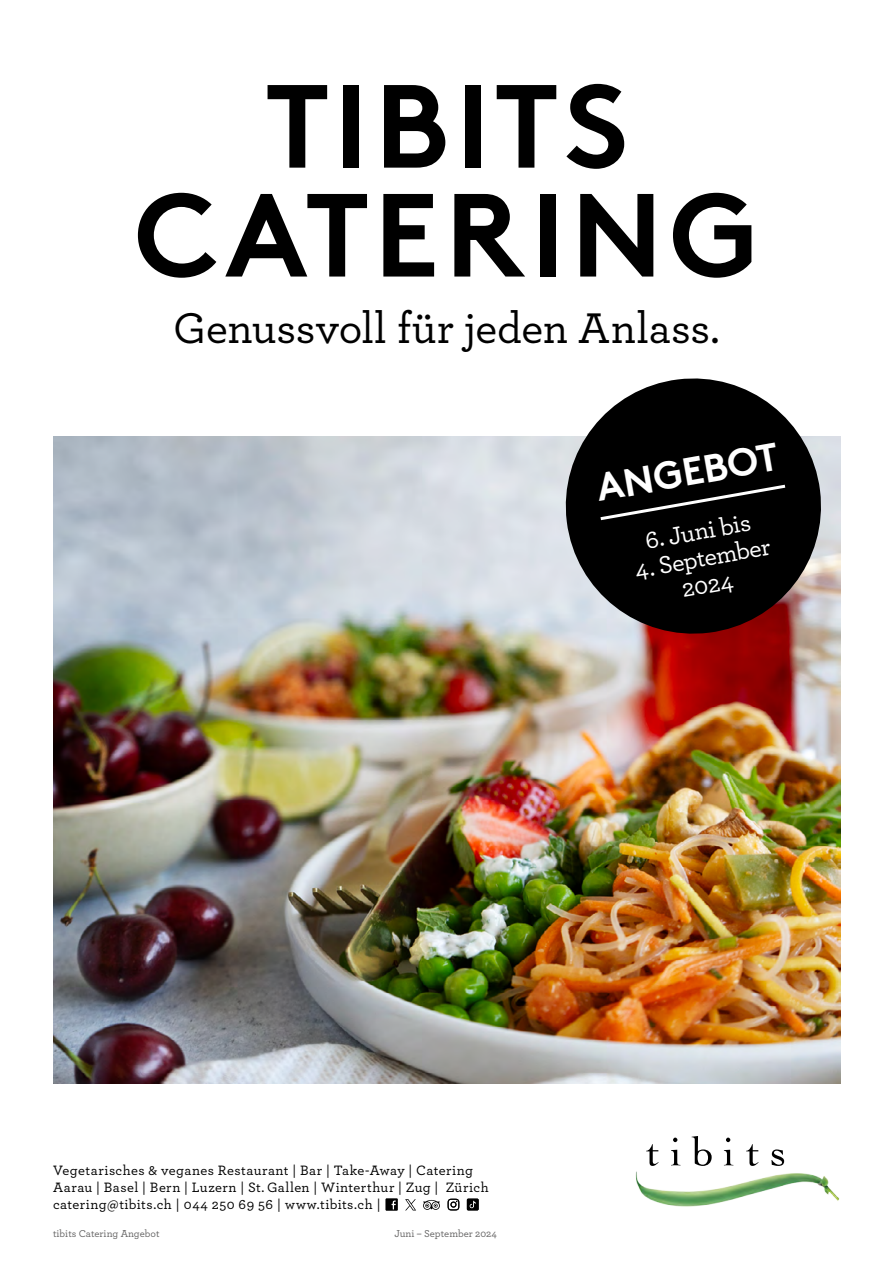
<style>
.page{position:relative;width:893px;height:1263px;background:#fff}
.page>*{position:absolute;margin:0;border:0;box-sizing:border-box;transform-origin:0 0}
.t1{font:700 118.05px/108.9px "Brown Std";letter-spacing:.05em;color:#000;text-align:center}
.t2{font:500 45px "Archer";letter-spacing:-.005em;color:#000}
.t3{font:700 39px "Brown Std";color:#fff}
.t4{font:500 25.5px/27px "Archer";color:#fff;text-align:center}
.t5{font:500 14.25px/17.1px "Archer";letter-spacing:.03em;color:#000}
.t6{font:500 10.5px "Archer";color:#646363}
</style>
<div class="page">
<svg style="left:423px;top:1200px;width:17px;height:10px"></svg>
<svg style="left:386px;top:1198px;width:12px;height:12px"></svg>
<svg style="left:448px;top:1199px;width:11px;height:11px"></svg>
<svg style="left:467px;top:1198px;width:12px;height:12px"></svg>
<svg style="left:405px;top:1199px;width:11px;height:11px"></svg>
<img style="left:54px;top:436px;width:787px;height:648px">
<img style="left:635px;top:1160px;width:205px;height:47px">
<svg style="left:646px;top:1144px;width:13px;height:22px"></svg>
<svg style="left:671px;top:1137px;width:9px;height:28px"></svg>
<svg style="left:692px;top:1136px;width:20px;height:30px"></svg>
<svg style="left:724px;top:1137px;width:9px;height:28px"></svg>
<svg style="left:746px;top:1144px;width:13px;height:22px"></svg>
<svg style="left:771px;top:1149px;width:13px;height:17px"></svg>
<svg style="left:558px;top:378px;width:271px;height:263px;background:#453f3f"></svg>
<svg style="left:597px;top:483px;width:191px;height:39px;background:#131313"></svg>
<h1 class="t1" style="left:134px;top:71px;width:626px">TIBITS<br>CATERING</h1>
<h2 class="t2" style="left:173px;top:296px;width:548px">Genussvoll für jeden Anlass.</h2>
<h3 class="t3" style="left:593px;top:465px;width:186px;rotate:-10deg">ANGEBOT</h3>
<h3 class="t4" style="left:643px;top:526px;width:108px;rotate:-10deg">6. Juni bis</h3>
<h3 class="t4" style="left:633px;top:555px;width:139px;rotate:-10deg">4. September<br>2024</h3>
<p class="t5" style="left:53px;top:1161px;width:437px">Vegetarisches &amp; veganes Restaurant | Bar | Take-Away | Catering<br>Aarau | Basel | Bern | Luzern | St. Gallen | Winterthur | Zug | Zürich catering@tibits.ch | 044 250 69 56 | www.tibits.ch |</p>
<p class="t6" style="left:53px;top:1226px;width:108px">tibits Catering Angebot</p>
<p class="t6" style="left:394px;top:1226px;width:104px">Juni – September 2024</p>
</div>
